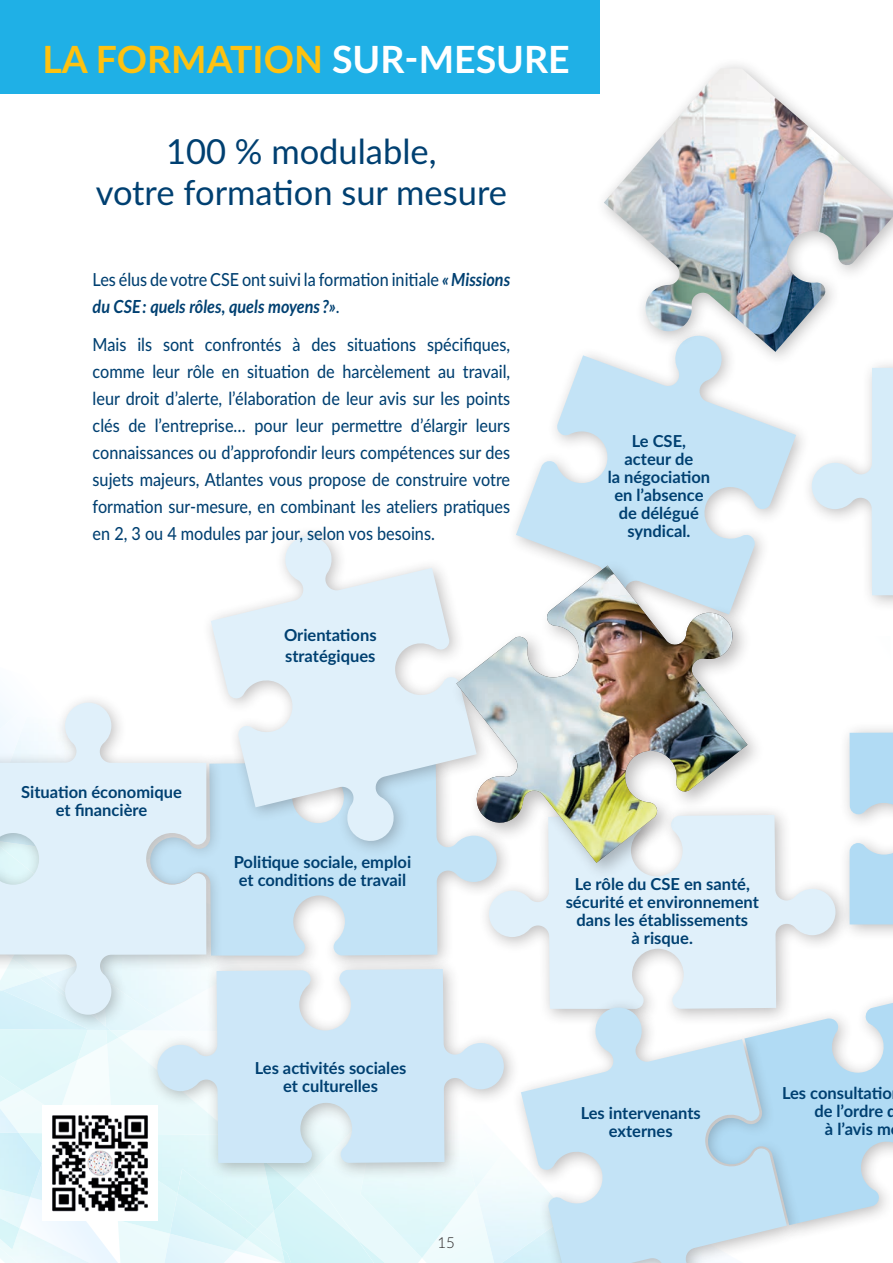
<style>
.page{position:relative;width:893px;height:1263px;background:#fff}
.page>*{position:absolute;margin:0;border:0;box-sizing:border-box;transform-origin:0 0}
.t1{font:700 37.5px "Lato";color:#fec210}
.t2{font:34.5px/41.4px "Lato";color:#004071;text-align:center}
.t3{font:500 18px/27px "Lato";color:#004071;scale:.9 1}
.t4{font:700 16.5px/18px "Lato";color:#004071;text-align:center}
.t5{font:300 15px "Lato";color:#231f20}
.s1{color:#fff}
.s2{font-weight:700;font-style:italic}
</style>
<div class="page">
<img style="left:454px;top:1180px;width:57px;height:83px">
<img style="left:495px;top:1214px;width:16px;height:49px">
<svg style="left:122px;top:1249px;width:86px;height:14px"></svg>
<img style="left:122px;top:1229px;width:86px;height:20px">
<img style="left:122px;top:1180px;width:56px;height:49px">
<div style="left:178px;top:1180px;width:30px;height:59px;background:#daf5f9"></div>
<img style="left:88px;top:1031px;width:18px;height:23px">
<img style="left:106px;top:1031px;width:13px;height:13px">
<img style="left:0;top:1031px;width:88px;height:59px">
<svg style="left:0;top:1090px;width:121px;height:130px"></svg>
<img style="left:30px;top:1163px;width:13px;height:46px">
<img style="left:0;top:1104px;width:30px;height:116px">
<img style="left:0;top:1133px;width:42px;height:64px">
<img style="left:0;top:1207px;width:20px;height:42px">
<svg style="left:208px;top:1180px;width:214px;height:83px;background:#e0f7f9"></svg>
<img style="left:360px;top:1180px;width:116px;height:78px">
<img style="left:455px;top:1180px;width:51px;height:8px">
<img style="left:310px;top:1180px;width:47px;height:8px">
<img style="left:258px;top:1180px;width:52px;height:8px">
<img style="left:389px;top:1239px;width:16px;height:24px">
<img style="left:274px;top:1188px;width:115px;height:75px">
<img style="left:282px;top:1249px;width:10px;height:14px">
<img style="left:263px;top:1180px;width:34px;height:31px">
<svg style="left:513px;top:881px;width:95px;height:116px;fill:#e0f0fa"></svg>
<div style="left:140px;top:750px;width:373px;height:223px;background:#231f20;opacity:.3"></div>
<svg style="left:224px;top:858px;width:273px;height:98px;fill:#c3e3f6"></svg>
<div style="left:147px;top:958px;width:373px;height:222px;background:#231f20;opacity:.3"></div>
<svg style="left:157px;top:969px;width:347px;height:194px;fill:#cde7f8"></svg>
<svg style="left:516px;top:355px;width:280px;height:204px;fill:#c3e3f6"></svg>
<div style="left:201px;top:525px;width:292px;height:333px;background:#231f20;opacity:.3"></div>
<svg style="left:211px;top:534px;width:266px;height:309px;fill:#e0f0fa"></svg>
<svg style="left:812px;top:368px;width:81px;height:227px"></svg>
<div style="left:0;top:692px;width:224px;height:339px;background:#231f20;opacity:.3"></div>
<svg style="left:0;top:702px;width:206px;height:313px;fill:#e0f0fa"></svg>
<div style="left:511px;top:997px;width:292px;height:266px;background:#231f20;opacity:.3"></div>
<svg style="left:521px;top:1005px;width:87px;height:258px"></svg>
<div style="left:0;top:0;width:600px;height:94px;background:#1fb0e6"></div>
<svg style="left:608px;top:728px;width:285px;height:535px"></svg>
<div style="left:595px;top:57px;width:298px;height:310px;background:#231f20;opacity:.3"></div>
<img style="left:604px;top:68px;width:289px;height:284px">
<div style="left:450px;top:559px;width:316px;height:322px;background:#231f20;opacity:.3"></div>
<img style="left:456px;top:566px;width:291px;height:297px">
<img style="left:43px;top:1105px;width:114px;height:115px">
<p class="t1" style="left:43px;top:31px;width:529px">LA FORMATION <span class="s1">SUR-MESURE</span></p>
<p class="t2" style="left:96px;top:129px;width:413px">100 % modulable,<br>votre formation sur mesure</p>
<p class="t3" style="left:93px;top:265px;width:465px">Les élus de votre CSE ont suivi la formation initiale <span class="s2">« Missions du CSE : quels rôles, quels moyens ?»</span>.</p>
<p class="t3" style="left:93px;top:330px;width:465px;text-align:justify">Mais ils sont confrontés à des situations spécifiques, comme leur rôle en situation de harcèlement au travail, leur droit d’alerte, l’élaboration de leur avis sur les points clés de l’entreprise… pour leur permettre d’élargir leurs connaissances ou d’approfondir leurs compétences sur des sujets majeurs, Atlantes vous propose de construire votre formation sur-mesure, en combinant les ateliers pratiques en 2, 3 ou 4 modules par jour, selon vos besoins.</p>
<p class="t4" style="left:284px;top:624px;width:94px;line-height:21px;text-align:left">Orientations stratégiques</p>
<p class="t4" style="left:608px;top:431px;width:104px">Le CSE, acteur de<br>la négociation en l’absence de délégué syndical.</p>
<p class="t4" style="left:21px;top:783px;width:162px">Situation économique et financière</p>
<p class="t4" style="left:234px;top:852px;width:179px">Politique sociale, emploi et conditions de travail</p>
<p class="t4" style="left:255px;top:1058px;width:153px">Les activités sociales et culturelles</p>
<p class="t5" style="left:437px;top:1232px;width:19px">15</p>
<p class="t4" style="left:566px;top:874px;width:195px">Le rôle du CSE en santé, sécurité et environnement dans les établissements<br>à risque.</p>
<p class="t4" style="left:581px;top:1103px;width:122px">Les intervenants externes</p>
<p class="t4" style="left:782px;top:1083px;width:111px">Les consultatio</p>
<p class="t4" style="left:814px;top:1101px;width:84px">de l’ordre d</p>
<p class="t4" style="left:825px;top:1119px;width:67px">à l’avis m</p>
</div>
